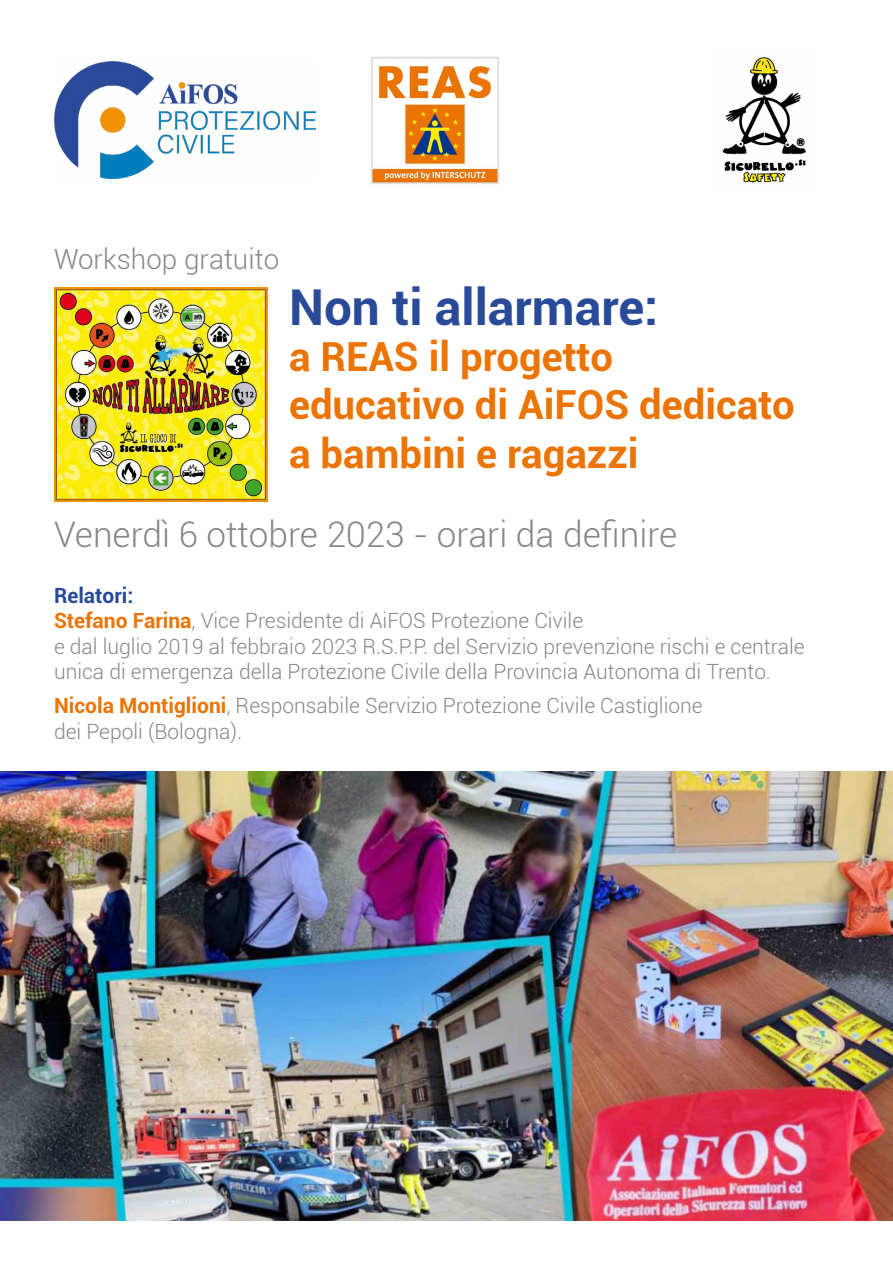
<style>
.page{position:relative;width:893px;height:1263px;background:#fff}
.page>*{position:absolute;margin:0;border:0;box-sizing:border-box;transform-origin:0 0}
.t1{font:700 49.5px "Roboto";color:#294a99}
.t2{font:700 40.05px/48.2px "Roboto";color:#ec7404}
.t3{font:300 35.25px "Roboto";color:#878787}
.t4{font:300 27.75px "Roboto";color:#878787}
.t5{font:300 21px/25.2px "Roboto";color:#878787}
.s1{font-weight:700;color:#294a99}
.s2{font-weight:700;color:#ec7404}
.s3{font-size:18px}
</style>
<div class="page">
<img style="left:54px;top:61px;width:261px;height:117px">
<img style="left:371px;top:57px;width:128px;height:127px">
<img style="left:0;top:772px;width:893px;height:448px">
<img style="left:54px;top:288px;width:214px;height:213px">
<img style="left:722px;top:57px;width:84px;height:126px">
<h3 class="t4" style="left:54px;top:239px;width:227px">Workshop gratuito</h3>
<h1 class="t1" style="left:289px;top:272px;width:371px">Non ti allarmare:</h1>
<h2 class="t2" style="left:289px;top:331px;width:507px">a REAS il progetto educativo di AiFOS dedicato a bambini e ragazzi</h2>
<h3 class="t3" style="left:54px;top:510px;width:625px">Venerdì 6 ottobre 2023 - orari da definire</h3>
<p class="t5" style="left:54px;top:582px;width:752px"><span class="s1">Relatori:<br></span><span class="s2">Stefano Farina</span>, Vice Presidente di AiFOS Protezione Civile<br>e dal luglio 2019 al febbraio 2023 R.S.P.P. del Servizio prevenzione rischi e centrale unica di emergenza della Protezione Civile della Provincia Autonoma di Trento<span class="s3">.</span></p>
<p class="t5" style="left:54px;top:692px;width:650px"><span class="s2">Nicola Montiglioni</span>, Responsabile Servizio Protezione Civile Castiglione dei Pepoli (Bologna).</p>
</div>
